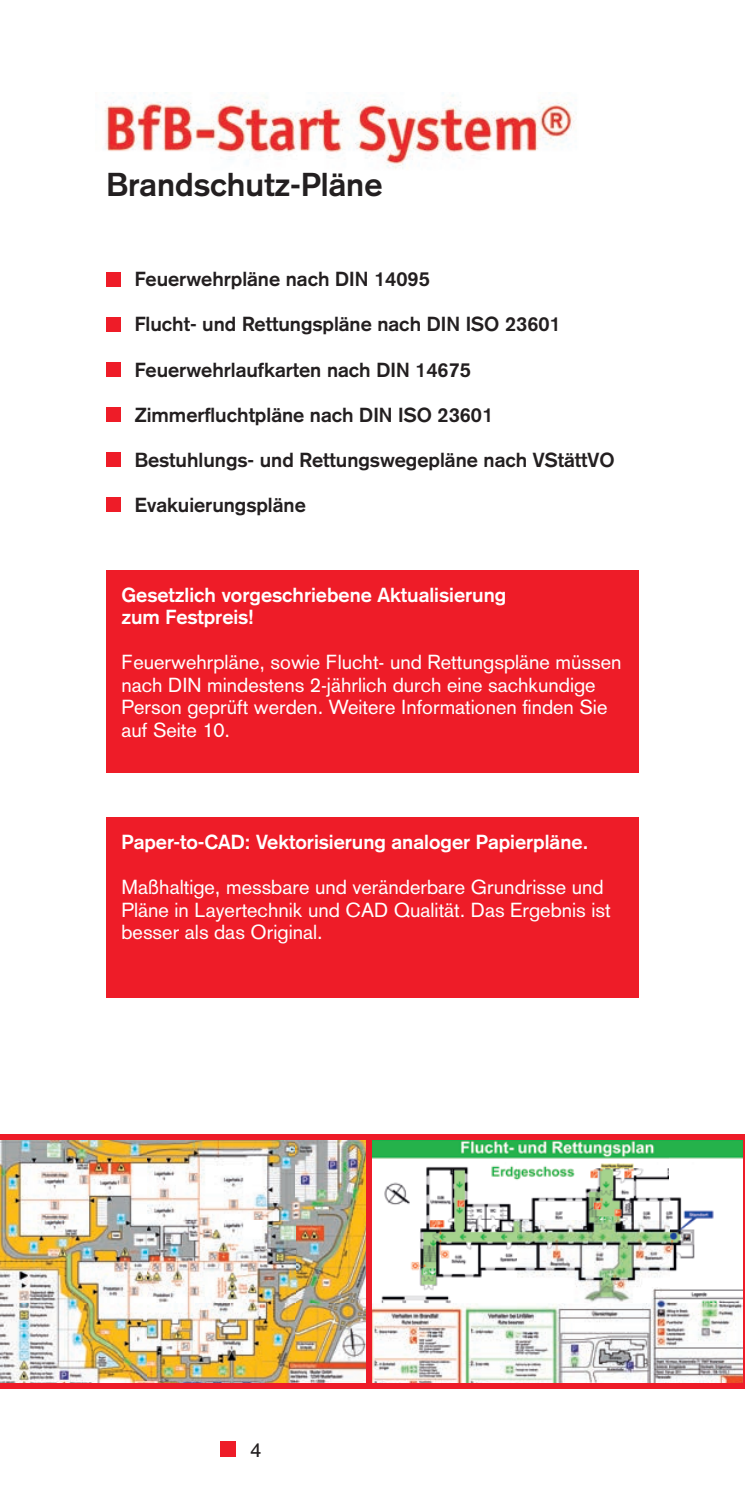
<style>
.page{position:relative;width:745px;height:1489px;background:#fff}
.page>*{position:absolute;margin:0;border:0;box-sizing:border-box;transform-origin:0 0}
.t1{font:700 32.5px "Akzidenz Grotesk";color:#231f20}
.t2{font:20px/22.5px "Akzidenz Grotesk";color:#fff}
.t3{font:700 20px "Akzidenz Grotesk";color:#231f20}
.t4{font:700 20px/22.5px "Akzidenz Grotesk";color:#fff}
.t5{font:20px "Akzidenz Grotesk";color:#231f20}
</style>
<div class="page">
<div style="left:220px;top:1441px;width:15px;height:15px;background:#ee1c28"></div>
<img style="left:105px;top:92px;width:472px;height:77px">
<div style="left:106px;top:272px;width:15px;height:14px;background:#ee1c28"></div>
<div style="left:106px;top:317px;width:15px;height:14px;background:#ee1c28"></div>
<div style="left:106px;top:362px;width:15px;height:14px;background:#ee1c28"></div>
<div style="left:106px;top:407px;width:15px;height:14px;background:#ee1c28"></div>
<div style="left:106px;top:452px;width:15px;height:14px;background:#ee1c28"></div>
<div style="left:106px;top:497px;width:15px;height:14px;background:#ee1c28"></div>
<div style="left:106px;top:569px;width:532px;height:203px;background:#ee1c28"></div>
<div style="left:106px;top:817px;width:532px;height:180px;background:#ee1c28"></div>
<img style="left:371px;top:1139px;width:372px;height:164px">
<img style="left:0;top:1303px;width:743px;height:79px">
<img style="left:0;top:1139px;width:366px;height:164px">
<div style="left:366px;top:1137px;width:5px;height:248px;background:#ee1c28"></div>
<hr style="left:743px;top:1137px;width:1px;height:248px;background:#ee1c28">
<div style="left:0;top:1134px;width:744px;height:5px;background:#ee1c28"></div>
<div style="left:0;top:1382px;width:744px;height:5px;background:#ee1c28"></div>
<h1 class="t1" style="left:106px;top:166px;width:277px">Brandschutz-Pläne</h1>
<p class="t3" style="left:135px;top:267px;width:296px">Feuerwehrpläne nach DIN 14095</p>
<p class="t3" style="left:135px;top:312px;width:427px">Flucht- und Rettungspläne nach DIN ISO 23601</p>
<p class="t3" style="left:135px;top:357px;width:337px">Feuerwehrlaufkarten nach DIN 14675</p>
<p class="t3" style="left:135px;top:402px;width:359px">Zimmerfluchtpläne nach DIN ISO 23601</p>
<p class="t3" style="left:135px;top:447px;width:481px">Bestuhlungs- und Rettungswegepläne nach VStättVO</p>
<p class="t3" style="left:135px;top:492px;width:172px">Evakuierungspläne</p>
<p class="t4" style="left:121px;top:583px;width:386px">Gesetzlich vorgeschriebene Aktualisierung zum Festpreis!</p>
<p class="t2" style="left:121px;top:651px;width:501px">Feuerwehrpläne, sowie Flucht- und Rettungspläne müssen nach DIN mindestens 2-jährlich durch eine sachkundige Person geprüft werden. Weitere Informationen finden Sie auf Seite 10.</p>
<p class="t4" style="left:121px;top:830px;width:468px">Paper-to-CAD: Vektorisierung analoger Papierpläne.</p>
<p class="t2" style="left:121px;top:876px;width:490px">Maßhaltige, messbare und veränderbare Grundrisse und<br>Pläne in Layertechnik und CAD Qualität. Das Ergebnis ist besser als das Original.</p>
<p class="t5" style="left:250px;top:1438px;width:13px">4</p>
</div>
